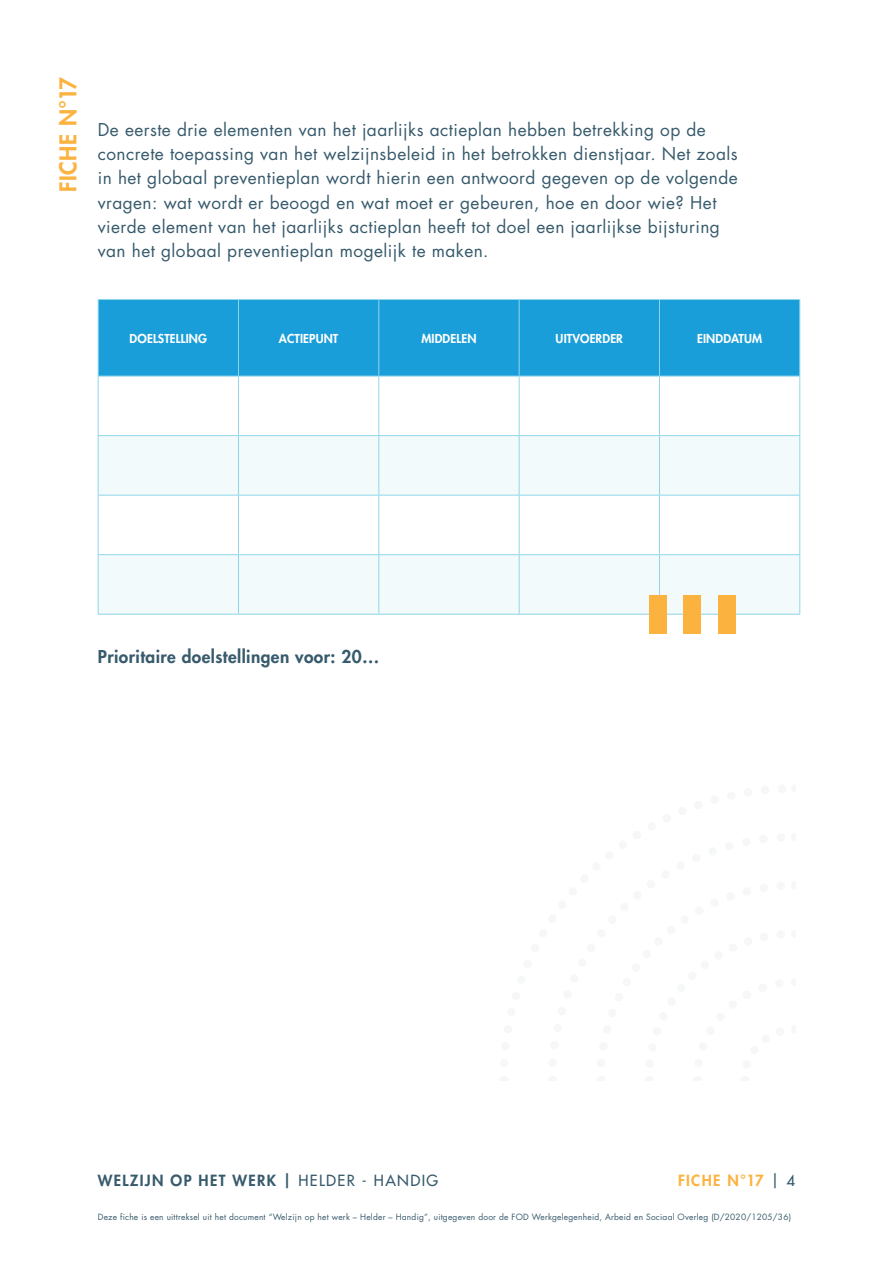
<style>
.page{position:relative;width:893px;height:1263px;background:#fff}
.page>*{position:absolute;margin:0;border:0;box-sizing:border-box;transform-origin:0 0}
.t1{font:800 22.5px "Futura Std";letter-spacing:.025em;color:#fcb23f}
.Texte{font:17.25px/24px "Futura Std";letter-spacing:.025em;color:#375a6c}
.Texte-2{font:800 17.25px "Futura Std";letter-spacing:.025em;color:#375a6c}
.t2{font:800 15px "Futura Std";letter-spacing:.09em;color:#375a6c}
.t3{font:800 15px "Futura Std";letter-spacing:.09em;color:#fcb23f}
.T-Titre{font:800 12px "Futura Std";letter-spacing:.01em;color:#fff}
.Texte-3{font:8.4px "Futura Std";letter-spacing:.025em;color:#375a6c}
.s1{font-weight:500}
.s2{font-weight:500;color:#375a6c}
</style>
<div class="page">
<div style="left:99px;top:300px;width:700px;height:76px;background:#1a9ed9"></div>
<svg style="left:99px;top:436px;width:700px;height:178px;fill:#f3fafc"></svg>
<hr style="left:98px;top:299px;width:140px;height:1px;background:#8fd6ea">
<hr style="left:98px;top:300px;width:1px;height:76px;background:#8fd6ea">
<hr style="left:238px;top:299px;width:141px;height:1px;background:#8fd6ea">
<hr style="left:238px;top:300px;width:1px;height:76px;background:#8fd6ea">
<hr style="left:379px;top:299px;width:140px;height:1px;background:#8fd6ea">
<hr style="left:378px;top:300px;width:1px;height:76px;background:#8fd6ea">
<hr style="left:519px;top:299px;width:140px;height:1px;background:#8fd6ea">
<hr style="left:519px;top:300px;width:1px;height:76px;background:#8fd6ea">
<hr style="left:659px;top:299px;width:141px;height:1px;background:#8fd6ea">
<hr style="left:659px;top:300px;width:1px;height:76px;background:#8fd6ea">
<hr style="left:799px;top:300px;width:1px;height:76px;background:#8fd6ea">
<hr style="left:98px;top:376px;width:140px;height:1px;background:#8fd6ea">
<hr style="left:98px;top:376px;width:1px;height:59px;background:#8fd6ea">
<hr style="left:238px;top:376px;width:141px;height:1px;background:#8fd6ea">
<hr style="left:238px;top:376px;width:1px;height:59px;background:#8fd6ea">
<hr style="left:379px;top:376px;width:140px;height:1px;background:#8fd6ea">
<hr style="left:378px;top:376px;width:1px;height:59px;background:#8fd6ea">
<hr style="left:519px;top:376px;width:140px;height:1px;background:#8fd6ea">
<hr style="left:519px;top:376px;width:1px;height:59px;background:#8fd6ea">
<hr style="left:659px;top:376px;width:141px;height:1px;background:#8fd6ea">
<hr style="left:659px;top:376px;width:1px;height:59px;background:#8fd6ea">
<hr style="left:799px;top:376px;width:1px;height:59px;background:#8fd6ea">
<hr style="left:98px;top:435px;width:140px;height:1px;background:#8fd6ea">
<hr style="left:98px;top:436px;width:1px;height:59px;background:#8fd6ea">
<hr style="left:238px;top:435px;width:141px;height:1px;background:#8fd6ea">
<hr style="left:238px;top:436px;width:1px;height:59px;background:#8fd6ea">
<hr style="left:379px;top:435px;width:140px;height:1px;background:#8fd6ea">
<hr style="left:378px;top:436px;width:1px;height:59px;background:#8fd6ea">
<hr style="left:519px;top:435px;width:140px;height:1px;background:#8fd6ea">
<hr style="left:519px;top:436px;width:1px;height:59px;background:#8fd6ea">
<hr style="left:659px;top:435px;width:141px;height:1px;background:#8fd6ea">
<hr style="left:659px;top:436px;width:1px;height:59px;background:#8fd6ea">
<hr style="left:799px;top:436px;width:1px;height:59px;background:#8fd6ea">
<hr style="left:98px;top:495px;width:140px;height:1px;background:#8fd6ea">
<hr style="left:98px;top:495px;width:1px;height:59px;background:#8fd6ea">
<hr style="left:238px;top:495px;width:141px;height:1px;background:#8fd6ea">
<hr style="left:238px;top:495px;width:1px;height:59px;background:#8fd6ea">
<hr style="left:379px;top:495px;width:140px;height:1px;background:#8fd6ea">
<hr style="left:378px;top:495px;width:1px;height:59px;background:#8fd6ea">
<hr style="left:519px;top:495px;width:140px;height:1px;background:#8fd6ea">
<hr style="left:519px;top:495px;width:1px;height:59px;background:#8fd6ea">
<hr style="left:659px;top:495px;width:141px;height:1px;background:#8fd6ea">
<hr style="left:659px;top:495px;width:1px;height:59px;background:#8fd6ea">
<hr style="left:799px;top:495px;width:1px;height:59px;background:#8fd6ea">
<hr style="left:98px;top:554px;width:140px;height:1px;background:#8fd6ea">
<hr style="left:98px;top:555px;width:1px;height:59px;background:#8fd6ea">
<hr style="left:238px;top:554px;width:141px;height:1px;background:#8fd6ea">
<hr style="left:238px;top:555px;width:1px;height:59px;background:#8fd6ea">
<hr style="left:379px;top:554px;width:140px;height:1px;background:#8fd6ea">
<hr style="left:378px;top:555px;width:1px;height:59px;background:#8fd6ea">
<hr style="left:519px;top:554px;width:140px;height:1px;background:#8fd6ea">
<hr style="left:519px;top:555px;width:1px;height:59px;background:#8fd6ea">
<hr style="left:659px;top:554px;width:141px;height:1px;background:#8fd6ea">
<hr style="left:659px;top:555px;width:1px;height:59px;background:#8fd6ea">
<hr style="left:799px;top:555px;width:1px;height:59px;background:#8fd6ea">
<hr style="left:98px;top:614px;width:140px;height:1px;background:#8fd6ea">
<hr style="left:238px;top:614px;width:141px;height:1px;background:#8fd6ea">
<hr style="left:379px;top:614px;width:140px;height:1px;background:#8fd6ea">
<hr style="left:519px;top:614px;width:140px;height:1px;background:#8fd6ea">
<hr style="left:659px;top:614px;width:141px;height:1px;background:#8fd6ea">
<div style="left:718px;top:595px;width:17px;height:39px;background:#fcb23f"></div>
<div style="left:684px;top:595px;width:17px;height:39px;background:#fcb23f"></div>
<div style="left:650px;top:595px;width:17px;height:39px;background:#fcb23f"></div>
<h1 class="t1" style="left:54px;top:192px;width:117px;rotate:-90deg">FICHE N°17</h1>
<p class="Texte" style="left:98px;top:118px;width:641px">De eerste drie elementen van het jaarlijks actieplan hebben betrekking op de concrete toepassing van het welzijnsbeleid in het betrokken dienstjaar. Net zoals in het globaal preventieplan wordt hierin een antwoord gegeven op de volgende vragen: wat wordt er beoogd en wat moet er gebeuren, hoe en door wie? Het vierde element van het jaarlijks actieplan heeft tot doel een jaarlijkse bijsturing van het globaal preventieplan mogelijk te maken.</p>
<p class="T-Titre" style="left:130px;top:331px;width:79px">DOELSTELLING</p>
<p class="T-Titre" style="left:279px;top:331px;width:61px">ACTIEPUNT</p>
<p class="T-Titre" style="left:421px;top:331px;width:57px">MIDDELEN</p>
<p class="T-Titre" style="left:556px;top:331px;width:69px">UITVOERDER</p>
<p class="T-Titre" style="left:697px;top:331px;width:66px">EINDDATUM</p>
<p class="Texte-2" style="left:98px;top:646px;width:283px">Prioritaire doelstellingen voor: 20…</p>
<p class="t2" style="left:98px;top:1171px;width:342px">WELZIJN OP HET WERK | <span class="s1">HELDER - HANDIG</span></p>
<p class="t3" style="left:678px;top:1171px;width:119px">FICHE N°17 <span class="s2">| 4</span></p>
<p class="Texte-3" style="left:98px;top:1211px;width:695px">Deze fiche is een uittreksel uit het document “Welzijn op het werk – Helder – Handig”, uitgegeven door de FOD Werkgelegenheid, Arbeid en Sociaal Overleg (D/2020/1205/36)</p>
</div>
